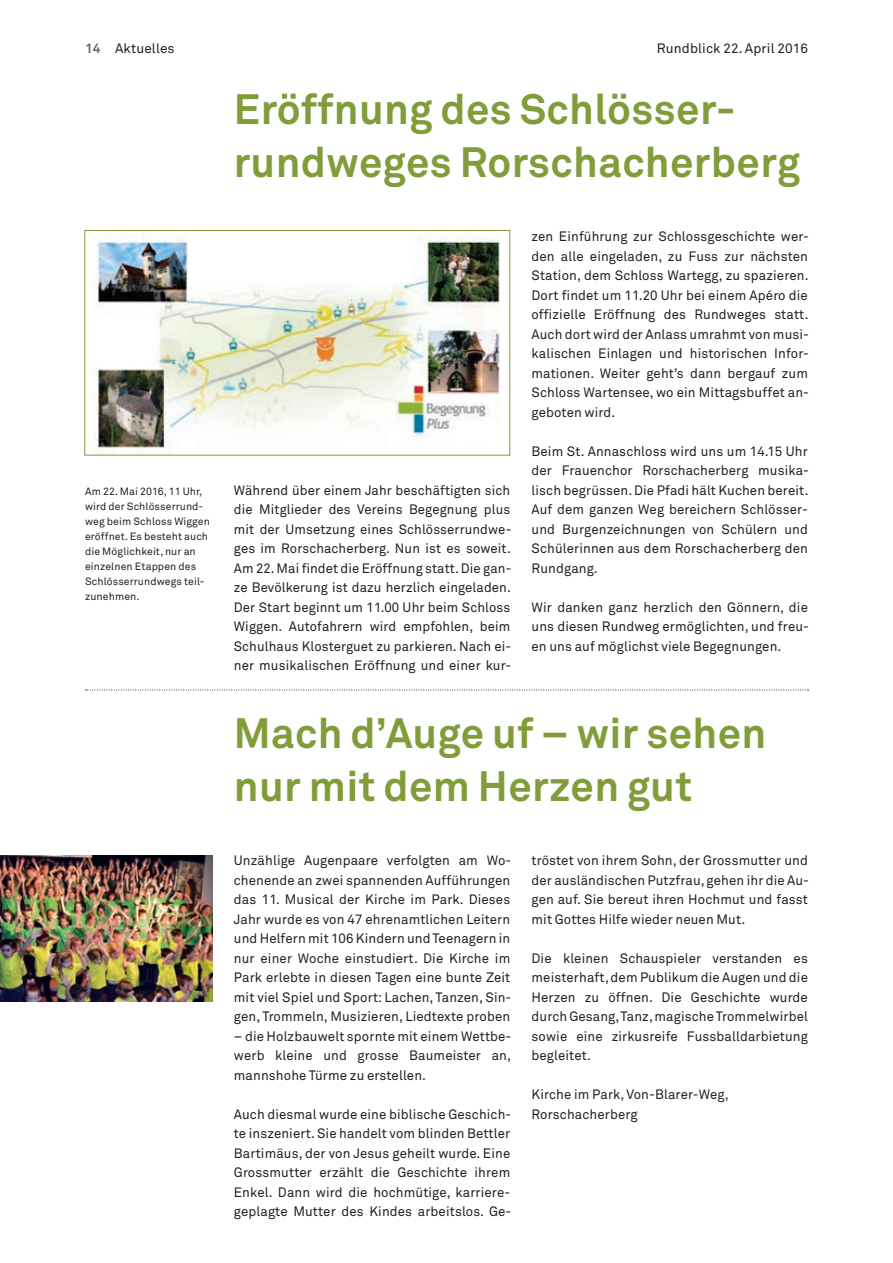
<style>
.page{position:relative;width:893px;height:1263px;background:#fff}
.page>*{position:absolute;margin:0;border:0;box-sizing:border-box;transform-origin:0 0}
.t1{font:700 42px/52.5px "Akkurat";letter-spacing:.01em;color:#809d3a}
.t2{font:13.5px/19.5px "Akkurat";letter-spacing:.01em;color:#231f20;text-align:justify}
.t3{font:10.5px/15px "Akkurat";letter-spacing:.01em;color:#231f20}
.s1{font-weight:700;color:#6c6d70}
</style>
<div class="page">
<img style="left:93px;top:233px;width:407px;height:221px">
<div style="left:84px;top:230px;width:426px;height:226px;border:1px solid #809d3a"></div>
<svg style="left:85px;top:690px;width:723px;height:1px"></svg>
<img style="left:0;top:855px;width:213px;height:147px">
<p class="t2" style="left:85px;top:39px;width:91px"><span class="s1">14</span> Aktuelles</p>
<p class="t2" style="left:657px;top:39px;width:153px">Rundblick 22. April 2016</p>
<p class="t3" style="left:85px;top:484px;width:126px">Am 22. Mai 2016, 11 Uhr, wird der Schlösserrund&shy;weg beim Schloss Wiggen eröffnet. Es besteht auch die Möglichkeit, nur an einzelnen Etappen des<br>Schlösserrundwegs teil&shy;zunehmen.</p>
<h1 class="t1" style="left:234px;top:83px;width:568px">Eröffnung des Schlösser&shy;rundweges Rorschacherberg</h1>
<p class="t2" style="left:234px;top:480px;width:279px">Während über einem Jahr beschäftigten sich die Mitglieder des Vereins Begegnung plus mit der Umsetzung eines Schlösserrundwe&shy;ges im Rorschacherberg. Nun ist es soweit.<br>Am 22. Mai findet die Eröffnung statt. Die gan&shy;ze Bevölkerung ist dazu herzlich eingeladen.<br>Der Start beginnt um 11.00 Uhr beim Schloss Wiggen. Autofahrern wird empfohlen, beim Schulhaus Klosterguet zu parkieren. Nach ei&shy;ner musikalischen Eröffnung und einer kur-</p>
<p class="t2" style="left:531px;top:227px;width:279px">zen Einführung zur Schlossgeschichte wer&shy;den alle eingeladen, zu Fuss zur nächsten Station, dem Schloss Wartegg, zu spazieren.<br>Dort findet um 11.20 Uhr bei einem Apéro die offizielle Eröffnung des Rundweges statt.<br>Auch dort wird der Anlass umrahmt von musi&shy;kalischen Einlagen und historischen Infor&shy;mationen. Weiter geht’s dann bergauf zum Schloss Wartensee, wo ein Mittagsbuffet an&shy;geboten wird.</p>
<p class="t2" style="left:531px;top:441px;width:279px">Beim St. Annaschloss wird uns um 14.15 Uhr der Frauenchor Rorschacherberg musika&shy;lisch begrüssen. Die Pfadi hält Kuchen bereit.<br>Auf dem ganzen Weg bereichern Schlösser&shy;und Burgenzeichnungen von Schülern und Schülerinnen aus dem Rorschacherberg den Rundgang.</p>
<p class="t2" style="left:531px;top:597px;width:279px">Wir danken ganz herzlich den Gönnern, die uns diesen Rundweg ermöglichten, und freu&shy;en uns auf möglichst viele Begegnungen.</p>
<h1 class="t1" style="left:234px;top:707px;width:534px">Mach d’Auge uf – wir sehen nur mit dem Herzen gut</h1>
<p class="t2" style="left:234px;top:851px;width:279px">Unzählige Augenpaare verfolgten am Wo&shy;chenende an zwei spannenden Aufführungen das 11. Musical der Kirche im Park. Dieses Jahr wurde es von 47 ehrenamtlichen Leitern und Helfern mit 106 Kindern und Teenagern in nur einer Woche einstudiert. Die Kirche im Park erlebte in diesen Tagen eine bunte Zeit mit viel Spiel und Sport: Lachen, Tanzen, Sin&shy;gen, Trommeln, Musizieren, Liedtexte proben</p>
<p class="t2" style="left:234px;top:1026px;width:279px">– die Holzbauwelt spornte mit einem Wettbe&shy;werb kleine und grosse Baumeister an, mannshohe Türme zu erstellen.</p>
<p class="t2" style="left:234px;top:1104px;width:279px">Auch diesmal wurde eine biblische Geschich&shy;te inszeniert. Sie handelt vom blinden Bettler Bartimäus, der von Jesus geheilt wurde. Eine Grossmutter erzählt die Geschichte ihrem Enkel. Dann wird die hochmütige, karriere&shy;geplagte Mutter des Kindes arbeitslos. Ge-</p>
<p class="t2" style="left:531px;top:851px;width:279px">tröstet von ihrem Sohn, der Grossmutter und der ausländischen Putzfrau, gehen ihr die Au&shy;gen auf. Sie bereut ihren Hochmut und fasst mit Gottes Hilfe wieder neuen Mut.</p>
<p class="t2" style="left:531px;top:948px;width:278px">Die kleinen Schauspieler verstanden es meisterhaft, dem Publikum die Augen und die Herzen zu öffnen. Die Geschichte wurde durch Gesang, Tanz, magische Trommelwirbel sowie eine zirkusreife Fussballdarbietung begleitet.</p>
<p class="t2" style="left:531px;top:1085px;width:199px">Kirche im Park, Von-Blarer-Weg,<br>Rorschacherberg</p>
</div>
